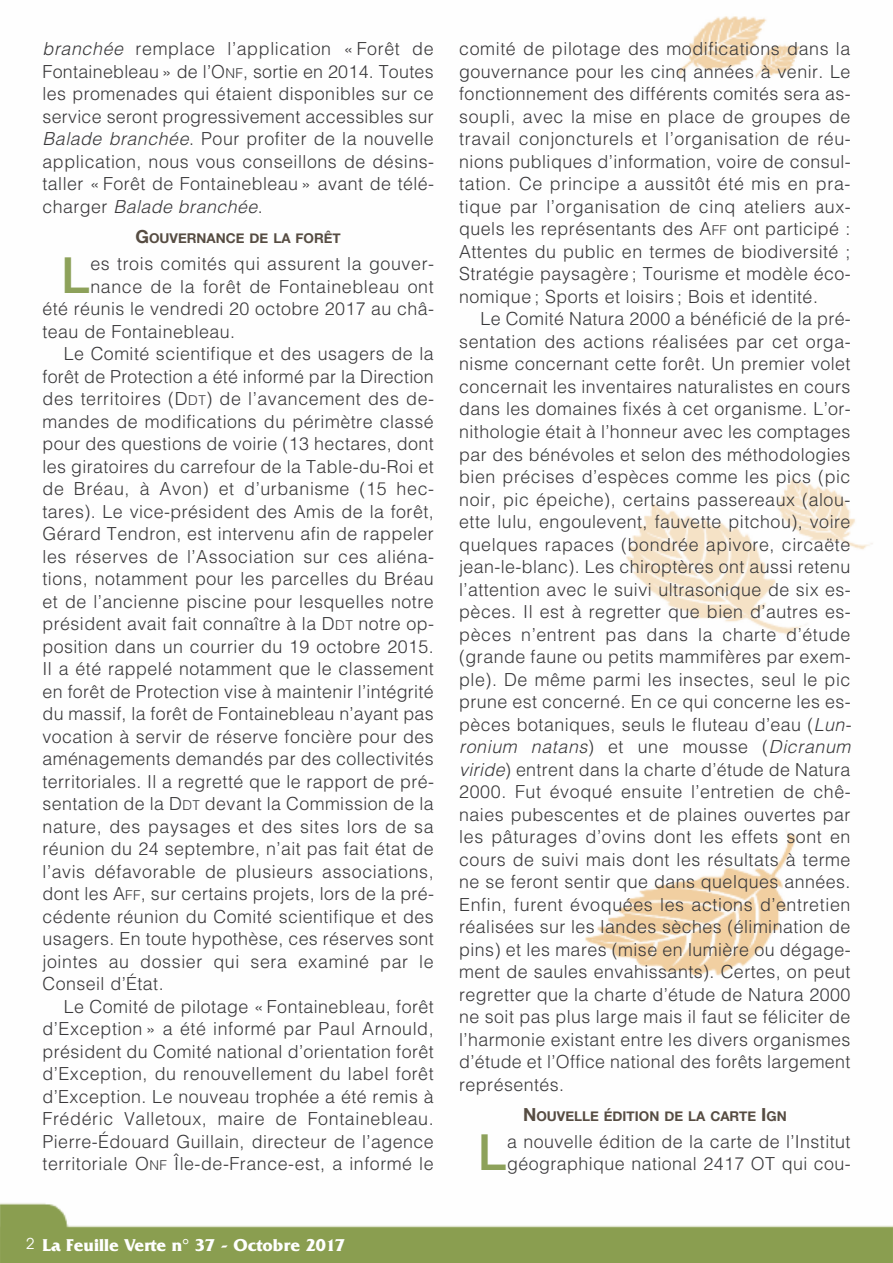
<style>
.page{position:relative;width:893px;height:1263px;background:#fff}
.page>*{position:absolute;margin:0;border:0;box-sizing:border-box;transform-origin:0 0}
.t1{font:500 49.5px "Helvetica Neue";color:#8da15a}
.t2{font:300 18px/22.5px "Helvetica";letter-spacing:.025em;color:#39383a;text-align:justify}
.t3{font:700 18px "Friz Quadrata Std";color:#fff}
.t4{font:700 13.5px "Helvetica Neue";color:#564c42}
.s1{font-style:italic}
.s2{font-size:13.5px}
.s3{font-size:18px}
.s4{font-family:"Avant Garde";font-weight:400;font-size:15px}
</style>
<div class="page">
<img style="left:0;top:16px;width:893px;height:1247px">
<p class="t2" style="left:43px;top:37px;width:393px"><span class="s1">branchée</span> remplace l’application « Forêt de Fontainebleau » de l’O<span class="s2">NF</span>, sortie en 2014. toutes les promenades qui étaient disponibles sur ce service seront progressivement accessibles sur <span class="s1">Balade branchée</span>. Pour profiter de la nouvelle application, nous vous conseillons de désins&shy;taller « Forêt de Fontainebleau » avant de télé&shy;charger <span class="s1">Balade branchée</span>.</p>
<p class="t4" style="left:135px;top:230px;width:207px"><span class="s3">G</span>OUVERNANCE DE LA FORÊT</p>
<h1 class="t1" style="left:61px;top:244px;width:30px">L</h1>
<p class="t2" style="left:90px;top:251px;width:345px">es trois comités qui assurent la gouver-</p>
<p class="t2" style="left:90px;top:274px;width:345px">nance de la forêt de Fontainebleau ont</p>
<p class="t2" style="left:43px;top:296px;width:393px">été réunis le vendredi 20 octobre 2017 au châ-</p>
<p class="t2" style="left:43px;top:319px;width:194px">teau de Fontainebleau.</p>
<p class="t2" style="left:64px;top:341px;width:371px">Le comité scientifique et des usagers de la</p>
<p class="t2" style="left:43px;top:364px;width:393px">forêt de Protection a été informé par la Direction</p>
<p class="t2" style="left:43px;top:386px;width:393px">des territoires (D<span class="s2">Dt</span>) de l’avancement des de-</p>
<p class="t2" style="left:43px;top:409px;width:393px">mandes de modifications du périmètre classé</p>
<p class="t2" style="left:43px;top:431px;width:393px">pour des questions de voirie (13 hectares, dont</p>
<p class="t2" style="left:43px;top:454px;width:393px">les giratoires du carrefour de la table-du-roi et</p>
<p class="t2" style="left:43px;top:476px;width:393px">de bréau, à Avon) et d’urbanisme (15 hec-</p>
<p class="t2" style="left:43px;top:499px;width:393px">tares). Le vice-président des Amis de la forêt,</p>
<p class="t2" style="left:43px;top:521px;width:393px">Gérard tendron, est intervenu afin de rappeler</p>
<p class="t2" style="left:43px;top:544px;width:393px">les réserves de l’Association sur ces aliéna-</p>
<p class="t2" style="left:43px;top:566px;width:393px">tions, notamment pour les parcelles du bréau</p>
<p class="t2" style="left:43px;top:589px;width:393px">et de l’ancienne piscine pour lesquelles notre</p>
<p class="t2" style="left:43px;top:611px;width:393px">président avait fait connaître à la D<span class="s2">Dt</span> notre op-</p>
<p class="t2" style="left:43px;top:634px;width:393px">position dans un courrier du 19 octobre 2015.</p>
<p class="t2" style="left:43px;top:656px;width:393px">Il a été rappelé notamment que le classement</p>
<p class="t2" style="left:43px;top:679px;width:393px">en forêt de Protection vise à maintenir l’intégrité</p>
<p class="t2" style="left:43px;top:701px;width:393px">du massif, la forêt de Fontainebleau n’ayant pas</p>
<p class="t2" style="left:43px;top:724px;width:393px">vocation à servir de réserve foncière pour des</p>
<p class="t2" style="left:43px;top:746px;width:393px">aménagements demandés par des collectivités</p>
<p class="t2" style="left:43px;top:769px;width:393px">territoriales. Il a regretté que le rapport de pré-</p>
<p class="t2" style="left:43px;top:791px;width:393px">sentation de la D<span class="s2">Dt</span> devant la commission de la</p>
<p class="t2" style="left:43px;top:814px;width:393px">nature, des paysages et des sites lors de sa</p>
<p class="t2" style="left:43px;top:836px;width:393px">réunion du 24 septembre, n’ait pas fait état de</p>
<p class="t2" style="left:43px;top:859px;width:393px">l’avis défavorable de plusieurs associations,</p>
<p class="t2" style="left:43px;top:881px;width:393px">dont les A<span class="s2">FF</span>, sur certains projets, lors de la pré-</p>
<p class="t2" style="left:43px;top:904px;width:393px">cédente réunion du comité scientifique et des</p>
<p class="t2" style="left:43px;top:926px;width:393px">usagers. En toute hypothèse, ces réserves sont</p>
<p class="t2" style="left:43px;top:949px;width:393px">jointes au dossier qui sera examiné par le</p>
<p class="t2" style="left:43px;top:971px;width:123px">conseil d’État.</p>
<p class="t2" style="left:64px;top:994px;width:371px">Le comité de pilotage « Fontainebleau, forêt</p>
<p class="t2" style="left:43px;top:1016px;width:393px">d’Exception » a été informé par Paul Arnould,</p>
<p class="t2" style="left:43px;top:1039px;width:393px">président du comité national d’orientation forêt</p>
<p class="t2" style="left:43px;top:1061px;width:393px">d’Exception, du renouvellement du label forêt</p>
<p class="t2" style="left:43px;top:1084px;width:393px">d’Exception. Le nouveau trophée a été remis à</p>
<p class="t2" style="left:43px;top:1106px;width:393px">Frédéric Valletoux, maire de Fontainebleau.</p>
<p class="t2" style="left:43px;top:1129px;width:393px">Pierre-Édouard Guillain, directeur de l’agence</p>
<p class="t2" style="left:43px;top:1151px;width:393px">territoriale O<span class="s2">NF</span> Île-de-France-est, a informé le</p>
<p class="t3" style="left:26px;top:1234px;width:320px"><span class="s4">2</span> La Feuille Verte n° 37 - Octobre 2017</p>
<p class="t2" style="left:459px;top:37px;width:393px">comité de pilotage des modifications dans la gouvernance pour les cinq années à venir. Le fonctionnement des différents comités sera as&shy;soupli, avec la mise en place de groupes de travail conjoncturels et l’organisation de réu&shy;nions publiques d’information, voire de consul&shy;tation. ce principe a aussitôt été mis en pra&shy;tique par l’organisation de cinq ateliers aux&shy;quels les représentants des A<span class="s2">FF</span> ont participé :<br>Attentes du public en termes de biodiversité ; Stratégie paysagère ; tourisme et modèle éco&shy;nomique ; Sports et loisirs ; bois et identité.</p>
<p class="t2" style="left:459px;top:307px;width:393px;text-indent:21px">Le comité Natura 2000 a bénéficié de la pré&shy;sentation des actions réalisées par cet orga&shy;nisme concernant cette forêt. Un premier volet concernait les inventaires naturalistes en cours dans les domaines fixés à cet organisme. L’or&shy;nithologie était à l’honneur avec les comptages par des bénévoles et selon des méthodologies bien précises d’espèces comme les pics (pic noir, pic épeiche), certains passereaux (alou&shy;ette lulu, engoulevent, fauvette pitchou), voire quelques rapaces (bondrée apivore, circaëte jean-le-blanc). Les chiroptères ont aussi retenu l’attention avec le suivi ultrasonique de six es&shy;pèces. Il est à regretter que bien d’autres es&shy;pèces n’entrent pas dans la charte d’étude (grande faune ou petits mammifères par exem&shy;ple). De même parmi les insectes, seul le pic prune est concerné. En ce qui concerne les es&shy;pèces botaniques, seuls le fluteau d’eau (<span class="s1">Lun&shy;ronium natans</span>) et une mousse (<span class="s1">Dicranum viride</span>) entrent dans la charte d’étude de Natura 2000. Fut évoqué ensuite l’entretien de chê&shy;naies pubescentes et de plaines ouvertes par les pâturages d’ovins dont les effets sont en cours de suivi mais dont les résultats à terme ne se feront sentir que dans quelques années.<br>Enfin, furent évoquées les actions d’entretien réalisées sur les landes sèches (élimination de pins) et les mares (mise en lumière ou dégage&shy;ment de saules envahissants). certes, on peut regretter que la charte d’étude de Natura 2000 ne soit pas plus large mais il faut se féliciter de l’harmonie existant entre les divers organismes d’étude et l’Office national des forêts largement représentés.</p>
<p class="t4" style="left:523px;top:1108px;width:265px"><span class="s3">N</span>OUVELLE ÉDITION DE LA CARTE <span class="s3">I</span>GN</p>
<h1 class="t1" style="left:478px;top:1122px;width:30px">L</h1>
<p class="t2" style="left:507px;top:1129px;width:345px">a nouvelle édition de la carte de l’Institut géographique national 2417 Ot qui cou-</p>
</div>
